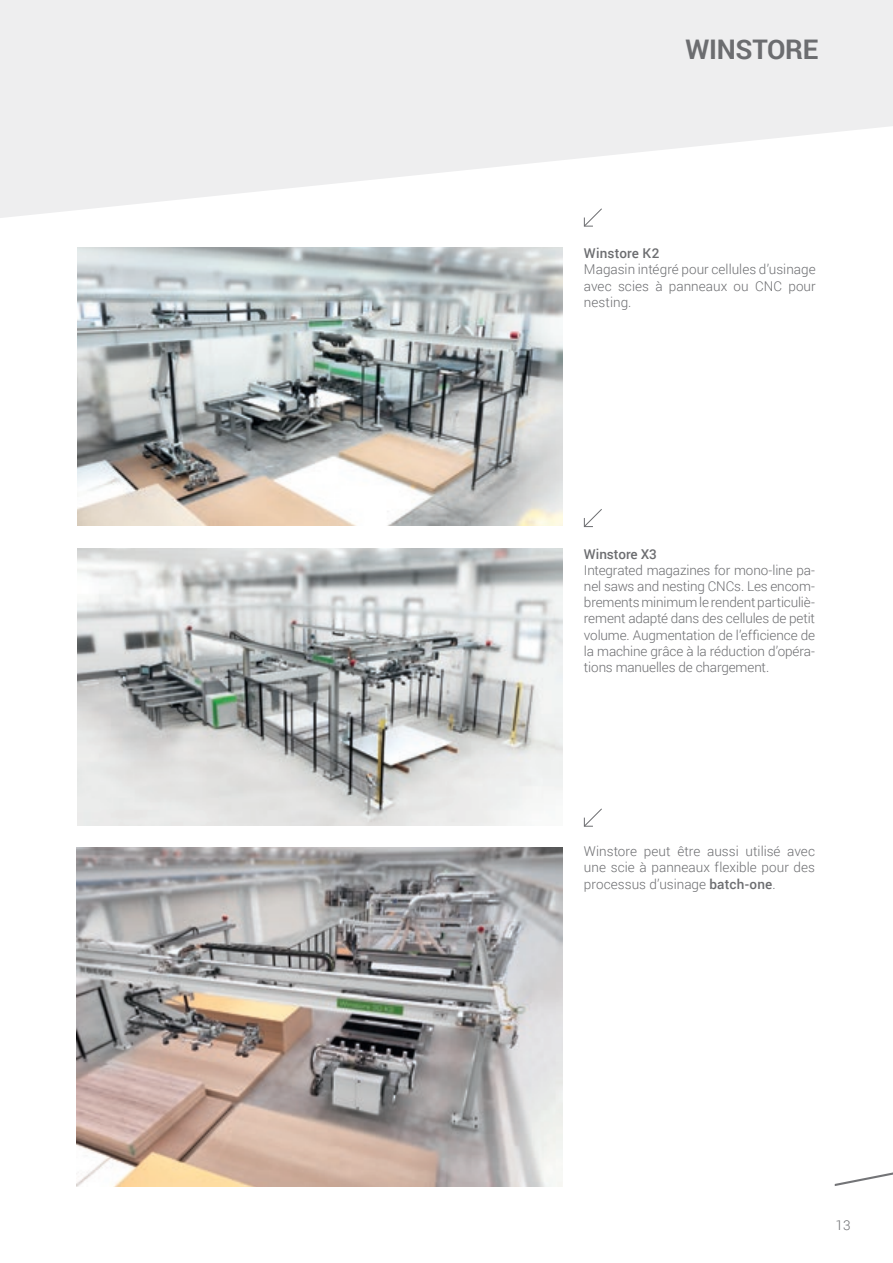
<style>
.page{position:relative;width:893px;height:1263px;background:#fff}
.page>*{position:absolute;margin:0;border:0;box-sizing:border-box;transform-origin:0 0}
.t1{font:700 27px "Roboto";letter-spacing:-.01em;color:#6c6d70}
.t2{font:300 13.5px/16.2px "Roboto";color:#6c6d70;text-align:justify}
.t3{font:500 13.5px "Roboto";color:#6c6d70}
.s1{font-weight:500}
</style>
<div class="page">
<svg style="left:0;top:0;width:893px;height:218px;fill:#eeeeef"></svg>
<svg style="left:835px;top:1172px;width:58px;height:14px"></svg>
<img style="left:77px;top:248px;width:485px;height:277px">
<img style="left:77px;top:548px;width:485px;height:278px">
<svg style="left:583px;top:208px;width:20px;height:19px"></svg>
<svg style="left:583px;top:509px;width:19px;height:19px"></svg>
<svg style="left:583px;top:808px;width:19px;height:19px"></svg>
<img style="left:77px;top:847px;width:486px;height:339px">
<p class="t1" style="left:685px;top:30px;width:134px">WINSTORE</p>
<p class="t3" style="left:584px;top:244px;width:77px">Winstore K2</p>
<p class="t2" style="left:584px;top:261px;width:233px">Magasin intégré pour cellules d’usinage avec scies à panneaux ou CNC pour nesting.</p>
<p class="t3" style="left:584px;top:544px;width:74px">Winstore X3</p>
<p class="t2" style="left:584px;top:561px;width:233px">Integrated magazines for mono-line pa&shy;nel saws and nesting CNCs. Les encom&shy;brements minimum le rendent particuliè&shy;rement adapté dans des cellules de petit volume. Augmentation de l’efficience de la machine grâce à la réduction d’opéra&shy;tions manuelles de chargement.</p>
<p class="t2" style="left:584px;top:843px;width:233px">Winstore peut être aussi utilisé avec une scie à panneaux flexible pour des processus d’usinage <span class="s1">batch-one</span>.</p>
<p class="t2" style="left:836px;top:1216px;width:16px">13</p>
</div>
